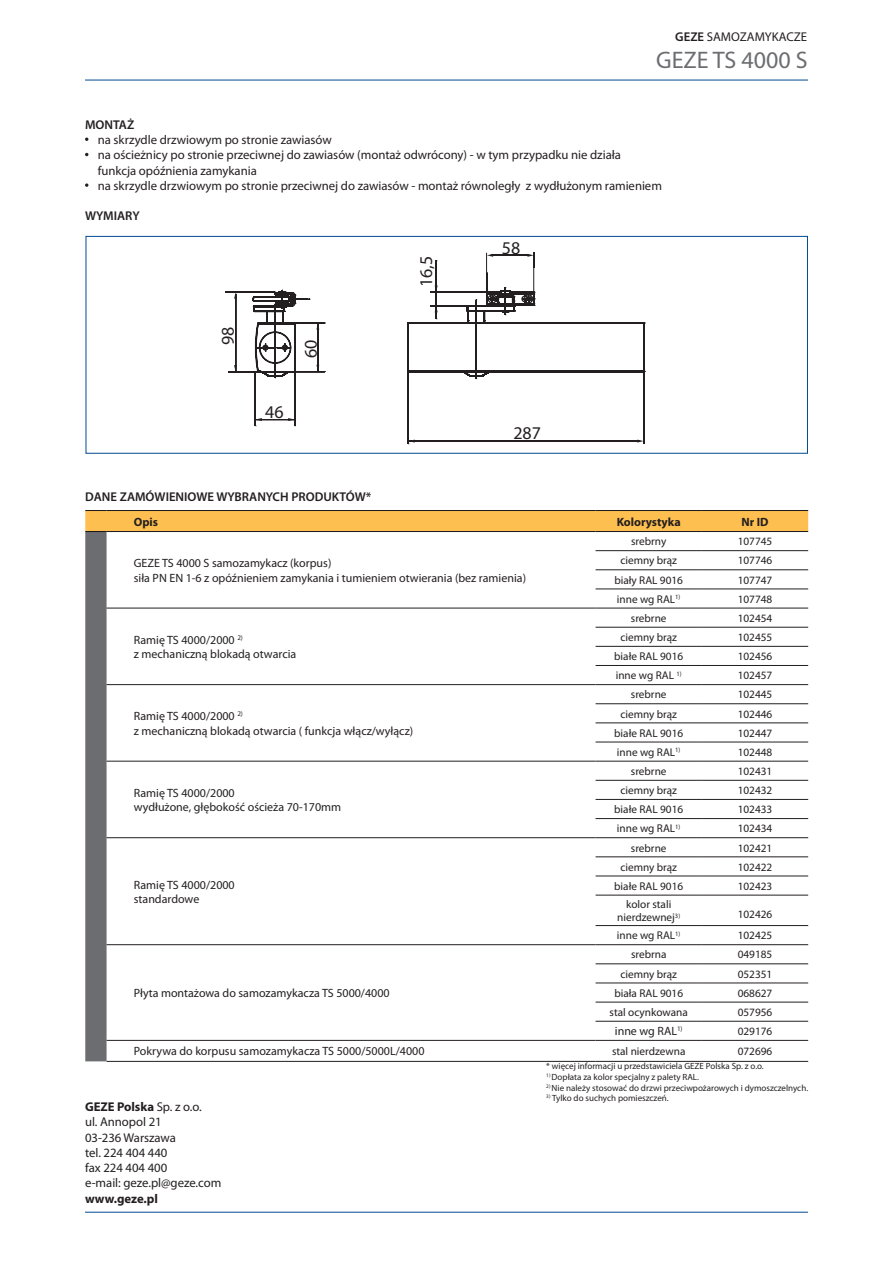
<style>
.page{position:relative;width:893px;height:1263px;background:#fff}
.page>*{position:absolute;margin:0;border:0;box-sizing:border-box;transform-origin:0 0}
.t1{font:24px "Myriad Pro";color:#6c6d70}
.t2{font:18px "Myriad Pro";color:#231f20}
.t3{font:12.75px "Myriad Pro";letter-spacing:-.005em;color:#231f20}
.t4{font:600 12.75px "Myriad Pro";color:#231f20}
.t5{font:700 12.75px "Myriad Pro";letter-spacing:-.005em;color:#231f20}
.t6{font:12px "Myriad Pro";color:#231f20}
.t7{font:700 12px "Myriad Pro";color:#231f20}
.t8{font:11.25px "Myriad Pro";color:#231f20}
.t9{font:9px "Myriad Pro";color:#231f20}
.s1{font-weight:600}
.s2{font-weight:400}
</style>
<div class="page">
<div style="left:86px;top:236px;width:722px;height:218px;border:1px solid #014990"></div>
<hr style="left:85px;top:80px;width:723px;height:1px;background:#014990">
<hr style="left:85px;top:1212px;width:723px;height:1px;background:#014990">
<svg style="left:255px;top:252px;width:389px;height:192px"></svg>
<svg style="left:256px;top:418px;width:6px;height:3px"></svg>
<svg style="left:409px;top:440px;width:6px;height:3px"></svg>
<svg style="left:487px;top:254px;width:6px;height:3px"></svg>
<svg style="left:527px;top:254px;width:7px;height:3px"></svg>
<svg style="left:288px;top:418px;width:6px;height:3px"></svg>
<svg style="left:637px;top:440px;width:6px;height:3px"></svg>
<svg style="left:225px;top:285px;width:420px;height:94px"></svg>
<svg style="left:85px;top:183px;width:3px;height:4px"></svg>
<hr style="left:107px;top:1061px;width:489px;height:1px;background:#231f20">
<hr style="left:596px;top:1061px;width:106px;height:1px;background:#231f20">
<hr style="left:702px;top:1061px;width:106px;height:1px;background:#231f20">
<svg style="left:85px;top:510px;width:723px;height:551px"></svg>
<hr style="left:107px;top:531px;width:489px;height:1px;background:#1a171b">
<hr style="left:596px;top:531px;width:106px;height:1px;background:#1a171b">
<hr style="left:702px;top:531px;width:106px;height:1px;background:#1a171b">
<p class="t3" style="left:675px;top:28px;width:133px"><span class="s1">GEZE</span> SAMOZAMYKACZE</p>
<p class="t1" style="left:656px;top:45px;width:153px">GEZE TS 4000 S</p>
<p class="t4" style="left:85px;top:116px;width:51px">MONTAŻ</p>
<p class="t3" style="left:98px;top:132px;width:236px">na skrzydle drzwiowym po stronie zawiasów</p>
<p class="t3" style="left:98px;top:147px;width:525px">na ościeżnicy po stronie przeciwnej do zawiasów (montaż odwrócony) - w tym przypadku nie działa</p>
<p class="t3" style="left:98px;top:162px;width:161px">funkcja opóźnienia zamykania</p>
<p class="t3" style="left:98px;top:178px;width:566px">na skrzydle drzwiowym po stronie przeciwnej do zawiasów - montaż równoległy z wydłużonym ramieniem</p>
<p class="t4" style="left:85px;top:208px;width:56px">WYMIARY</p>
<p class="t2" style="left:217px;top:345px;width:20px;rotate:-90deg">98</p>
<p class="t2" style="left:265px;top:401px;width:20px">46</p>
<p class="t2" style="left:300px;top:358px;width:20px;rotate:-90deg">60</p>
<p class="t4" style="left:85px;top:488px;width:288px">DANE ZAMÓWIENIOWE WYBRANYCH PRODUKTÓW*</p>
<p class="t2" style="left:415px;top:287px;width:33px;rotate:-90deg">16,5</p>
<p class="t2" style="left:502px;top:237px;width:20px">58</p>
<p class="t2" style="left:513px;top:422px;width:29px">287</p>
<p class="t7" style="left:134px;top:514px;width:26px">Opis</p>
<p class="t7" style="left:617px;top:514px;width:66px">Kolorystyka</p>
<p class="t7" style="left:741px;top:514px;width:29px">Nr ID</p>
<p class="t6" style="left:134px;top:556px;width:199px">GEZE TS 4000 S samozamykacz (korpus)</p>
<p class="t6" style="left:134px;top:570px;width:394px">siła PN EN 1-6 z opóźnieniem zamykania i tumieniem otwierania (bez ramienia)</p>
<p class="t8" style="left:631px;top:535px;width:37px">srebrny</p>
<p class="t8" style="left:738px;top:535px;width:36px">107745</p>
<p class="t8" style="left:620px;top:554px;width:58px">ciemny brąz</p>
<p class="t8" style="left:738px;top:554px;width:36px">107746</p>
<p class="t8" style="left:614px;top:573px;width:70px">biały RAL 9016</p>
<p class="t8" style="left:738px;top:573px;width:36px">107747</p>
<p class="t8" style="left:617px;top:592px;width:65px">inne wg RAL<sup>1)</sup></p>
<p class="t8" style="left:738px;top:592px;width:36px">107748</p>
<p class="t6" style="left:134px;top:632px;width:111px">Ramię TS 4000/2000 <sup>2)</sup></p>
<p class="t6" style="left:134px;top:647px;width:164px">z mechaniczną blokadą otwarcia</p>
<p class="t6" style="left:134px;top:709px;width:111px">Ramię TS 4000/2000 <sup>2)</sup></p>
<p class="t6" style="left:134px;top:723px;width:281px">z mechaniczną blokadą otwarcia ( funkcja włącz/wyłącz)</p>
<p class="t6" style="left:134px;top:785px;width:102px">Ramię TS 4000/2000</p>
<p class="t6" style="left:134px;top:800px;width:209px">wydłużone, głębokość ościeża 70-170mm</p>
<p class="t6" style="left:134px;top:877px;width:102px">Ramię TS 4000/2000</p>
<p class="t6" style="left:134px;top:891px;width:67px">standardowe</p>
<p class="t6" style="left:134px;top:985px;width:257px">Płyta montażowa do samozamykacza TS 5000/4000</p>
<p class="t8" style="left:631px;top:611px;width:37px">srebrne</p>
<p class="t8" style="left:738px;top:611px;width:36px">102454</p>
<p class="t8" style="left:620px;top:630px;width:58px">ciemny brąz</p>
<p class="t8" style="left:738px;top:630px;width:36px">102455</p>
<p class="t8" style="left:614px;top:649px;width:70px">białe RAL 9016</p>
<p class="t8" style="left:738px;top:649px;width:36px">102456</p>
<p class="t8" style="left:616px;top:668px;width:67px">inne wg RAL <sup>1)</sup></p>
<p class="t8" style="left:738px;top:668px;width:36px">102457</p>
<p class="t8" style="left:631px;top:688px;width:37px">srebrne</p>
<p class="t8" style="left:738px;top:688px;width:36px">102445</p>
<p class="t8" style="left:620px;top:707px;width:58px">ciemny brąz</p>
<p class="t8" style="left:738px;top:707px;width:36px">102446</p>
<p class="t8" style="left:614px;top:726px;width:70px">białe RAL 9016</p>
<p class="t8" style="left:738px;top:726px;width:36px">102447</p>
<p class="t8" style="left:617px;top:745px;width:65px">inne wg RAL<sup>1)</sup></p>
<p class="t8" style="left:738px;top:745px;width:36px">102448</p>
<p class="t8" style="left:631px;top:764px;width:37px">srebrne</p>
<p class="t8" style="left:738px;top:764px;width:36px">102431</p>
<p class="t8" style="left:620px;top:783px;width:58px">ciemny brąz</p>
<p class="t8" style="left:738px;top:783px;width:36px">102432</p>
<p class="t8" style="left:614px;top:802px;width:70px">białe RAL 9016</p>
<p class="t8" style="left:738px;top:802px;width:36px">102433</p>
<p class="t8" style="left:617px;top:822px;width:65px">inne wg RAL<sup>1)</sup></p>
<p class="t8" style="left:738px;top:822px;width:36px">102434</p>
<p class="t8" style="left:631px;top:841px;width:37px">srebrne</p>
<p class="t8" style="left:738px;top:841px;width:36px">102421</p>
<p class="t8" style="left:620px;top:860px;width:58px">ciemny brąz</p>
<p class="t8" style="left:738px;top:860px;width:36px">102422</p>
<p class="t8" style="left:614px;top:879px;width:70px">białe RAL 9016</p>
<p class="t8" style="left:738px;top:879px;width:36px">102423</p>
<p class="t8" style="left:626px;top:897px;width:47px">kolor stali</p>
<p class="t8" style="left:617px;top:910px;width:64px">nierdzewnej<sup>3)</sup></p>
<p class="t8" style="left:738px;top:907px;width:36px">102426</p>
<p class="t8" style="left:617px;top:929px;width:65px">inne wg RAL<sup>1)</sup></p>
<p class="t8" style="left:738px;top:929px;width:36px">102425</p>
<p class="t8" style="left:631px;top:948px;width:37px">srebrna</p>
<p class="t8" style="left:738px;top:948px;width:36px">049185</p>
<p class="t8" style="left:620px;top:967px;width:58px">ciemny brąz</p>
<p class="t8" style="left:738px;top:967px;width:36px">052351</p>
<p class="t8" style="left:614px;top:986px;width:70px">biała RAL 9016</p>
<p class="t8" style="left:738px;top:986px;width:36px">068627</p>
<p class="t8" style="left:610px;top:1005px;width:80px">stal ocynkowana</p>
<p class="t8" style="left:738px;top:1005px;width:36px">057956</p>
<p class="t6" style="left:615px;top:1024px;width:69px">inne wg RAL<sup>1)</sup></p>
<p class="t8" style="left:738px;top:1024px;width:36px">029176</p>
<p class="t6" style="left:134px;top:1044px;width:292px">Pokrywa do korpusu samozamykacza TS 5000/5000L/4000</p>
<p class="t8" style="left:612px;top:1044px;width:75px">stal nierdzewna</p>
<p class="t8" style="left:738px;top:1044px;width:36px">072696</p>
<p class="t5" style="left:85px;top:1098px;width:118px">GEZE Polska <span class="s2">Sp. z o.o.</span></p>
<p class="t3" style="left:85px;top:1114px;width:78px">ul. Annopol 21</p>
<p class="t3" style="left:85px;top:1129px;width:93px">03-236 Warszawa</p>
<p class="t3" style="left:85px;top:1145px;width:84px">tel. 224 404 440</p>
<p class="t3" style="left:85px;top:1160px;width:84px">fax 224 404 400</p>
<p class="t3" style="left:85px;top:1175px;width:138px">e-mail: geze.pl@geze.com</p>
<p class="t5" style="left:85px;top:1190px;width:74px">www.geze.pl</p>
<p class="t9" style="left:546px;top:1060px;width:219px">* więcej informacji u przedstawiciela GEZE Polska Sp. z o.o.</p>
<p class="t9" style="left:546px;top:1071px;width:154px"><sup>1)</sup> Dopłata za kolor specjalny z palety RAL.</p>
<p class="t9" style="left:546px;top:1082px;width:263px"><sup>2)</sup> Nie należy stosować do drzwi przeciwpożarowych i dymoszczelnych.</p>
<p class="t9" style="left:546px;top:1093px;width:124px"><sup>3)</sup> Tylko do suchych pomieszczeń.</p>
</div>
